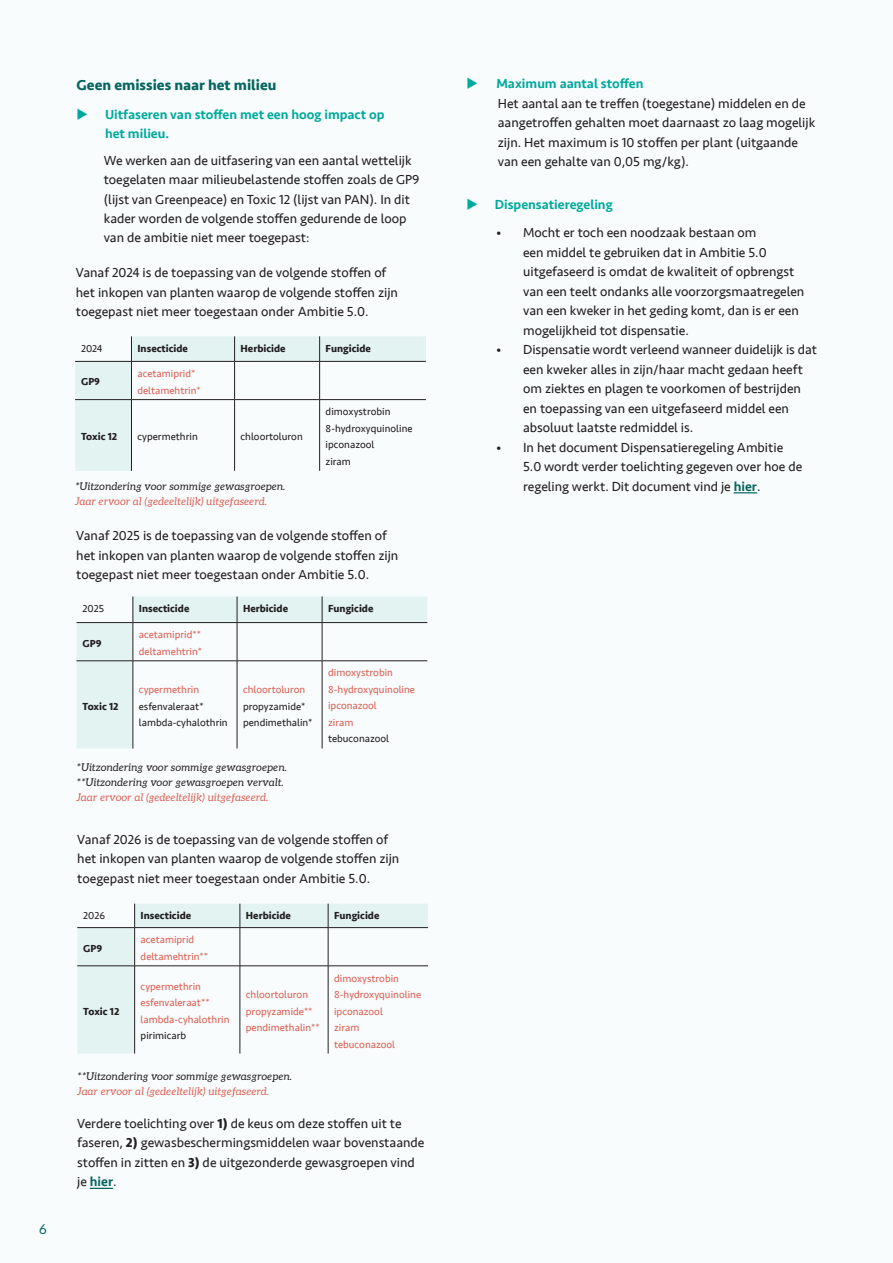
<style>
.page{position:relative;width:893px;height:1263px;background:#f8fcfc}
.page>*{position:absolute;margin:0;border:0;box-sizing:border-box;transform-origin:0 0}
.t1{font:700 15px "Seravek";color:#066660}
.t2{font:13.5px/19.5px "Seravek";color:#231f20}
.t3{font:500 13.5px/19.5px "Seravek";color:#00a99d}
.t4{font:13.5px "Aleo";color:#066660}
.t5{font:10.5px/16.5px "Seravek";color:#dd6156}
.t6{font:10.5px/16.5px "Seravek";color:#231f20}
.t7{font:italic 10.5px/15px "Aleo";color:#231f20}
.t8{font:700 10.5px "Seravek";color:#231f20}
.t9{font:italic 10.5px "Aleo";color:#dd6156}
.s1{font-weight:700}
.s2{font-weight:500;color:#066660}
.s3{color:#00a99d}
.s4{font-weight:500;color:#00a99d}
</style>
<div class="page">
<svg style="left:75px;top:336px;width:351px;height:135px"></svg>
<svg style="left:131px;top:336px;width:1px;height:25px"></svg>
<svg style="left:234px;top:336px;width:1px;height:25px"></svg>
<svg style="left:319px;top:336px;width:1px;height:25px"></svg>
<hr style="left:75px;top:361px;width:56px;height:1px;background:#231f20">
<hr style="left:131px;top:361px;width:104px;height:1px;background:#231f20">
<hr style="left:131px;top:362px;width:1px;height:37px;background:#231f20">
<hr style="left:235px;top:361px;width:85px;height:1px;background:#231f20">
<hr style="left:234px;top:362px;width:1px;height:37px;background:#231f20">
<hr style="left:320px;top:361px;width:106px;height:1px;background:#231f20">
<hr style="left:319px;top:362px;width:1px;height:37px;background:#231f20">
<hr style="left:75px;top:399px;width:56px;height:1px;background:#231f20">
<hr style="left:131px;top:399px;width:104px;height:1px;background:#231f20">
<hr style="left:131px;top:400px;width:1px;height:71px;background:#231f20">
<hr style="left:235px;top:399px;width:85px;height:1px;background:#231f20">
<hr style="left:234px;top:400px;width:1px;height:71px;background:#231f20">
<hr style="left:320px;top:399px;width:106px;height:1px;background:#231f20">
<hr style="left:319px;top:400px;width:1px;height:71px;background:#231f20">
<svg style="left:77px;top:596px;width:350px;height:152px"></svg>
<svg style="left:133px;top:596px;width:1px;height:26px"></svg>
<svg style="left:237px;top:596px;width:1px;height:26px"></svg>
<svg style="left:322px;top:596px;width:1px;height:26px"></svg>
<hr style="left:77px;top:622px;width:56px;height:1px;background:#231f20">
<hr style="left:133px;top:622px;width:104px;height:1px;background:#231f20">
<hr style="left:133px;top:623px;width:1px;height:38px;background:#231f20">
<hr style="left:237px;top:622px;width:85px;height:1px;background:#231f20">
<hr style="left:237px;top:623px;width:1px;height:38px;background:#231f20">
<hr style="left:322px;top:622px;width:105px;height:1px;background:#231f20">
<hr style="left:322px;top:623px;width:1px;height:38px;background:#231f20">
<hr style="left:77px;top:660px;width:56px;height:1px;background:#231f20">
<hr style="left:133px;top:660px;width:104px;height:1px;background:#231f20">
<hr style="left:133px;top:661px;width:1px;height:87px;background:#231f20">
<hr style="left:237px;top:660px;width:85px;height:1px;background:#231f20">
<hr style="left:237px;top:661px;width:1px;height:87px;background:#231f20">
<hr style="left:322px;top:660px;width:105px;height:1px;background:#231f20">
<hr style="left:322px;top:661px;width:1px;height:87px;background:#231f20">
<svg style="left:77px;top:904px;width:351px;height:149px"></svg>
<svg style="left:134px;top:904px;width:1px;height:23px"></svg>
<svg style="left:240px;top:904px;width:1px;height:23px"></svg>
<svg style="left:328px;top:904px;width:1px;height:23px"></svg>
<hr style="left:77px;top:927px;width:58px;height:1px;background:#231f20">
<hr style="left:135px;top:927px;width:105px;height:1px;background:#231f20">
<hr style="left:134px;top:928px;width:1px;height:38px;background:#231f20">
<hr style="left:240px;top:927px;width:88px;height:1px;background:#231f20">
<hr style="left:240px;top:928px;width:1px;height:38px;background:#231f20">
<hr style="left:328px;top:927px;width:100px;height:1px;background:#231f20">
<hr style="left:328px;top:928px;width:1px;height:38px;background:#231f20">
<hr style="left:77px;top:965px;width:58px;height:1px;background:#231f20">
<hr style="left:135px;top:965px;width:105px;height:1px;background:#231f20">
<hr style="left:134px;top:966px;width:1px;height:87px;background:#231f20">
<hr style="left:240px;top:965px;width:88px;height:1px;background:#231f20">
<hr style="left:240px;top:966px;width:1px;height:87px;background:#231f20">
<hr style="left:328px;top:965px;width:100px;height:1px;background:#231f20">
<hr style="left:328px;top:966px;width:1px;height:87px;background:#231f20">
<svg style="left:90px;top:1188px;width:23px;height:1px"></svg>
<svg style="left:734px;top:492px;width:23px;height:1px"></svg>
<p class="t4" style="left:39px;top:1219px;width:9px">6</p>
<p class="t1" style="left:77px;top:73px;width:201px">Geen emissies naar het milieu</p>
<p class="t3" style="left:105px;top:105px;width:281px;text-indent:-28px">◆ Uitfaseren van stoffen met een hoog impact op het milieu.</p>
<p class="t2" style="left:104px;top:150px;width:317px">We werken aan de uitfasering van een aantal wettelijk toegelaten maar milieubelastende stoffen zoals de GP9 (lijst van Greenpeace) en Toxic 12 (lijst van PAN). In dit kader worden de volgende stoffen gedurende de loop van de ambitie niet meer toegepast:</p>
<p class="t2" style="left:76px;top:263px;width:324px">Vanaf 2024 is de toepassing van de volgende stoffen of het inkopen van planten waarop de volgende stoffen zijn toegepast niet meer toegestaan onder Ambitie 5.0.</p>
<p class="t6" style="left:81px;top:340px;width:23px">2024</p>
<p class="t8" style="left:137px;top:340px;width:52px">Insecticide</p>
<p class="t8" style="left:241px;top:340px;width:47px">Herbicide</p>
<p class="t8" style="left:326px;top:340px;width:47px">Fungicide</p>
<p class="t8" style="left:81px;top:373px;width:20px">GP9</p>
<p class="t5" style="left:137px;top:365px;width:65px">acetamiprid* deltamehtrin*</p>
<p class="t8" style="left:81px;top:428px;width:38px">Toxic 12</p>
<p class="t6" style="left:137px;top:428px;width:62px">cypermethrin</p>
<p class="t6" style="left:241px;top:428px;width:64px">chloortoluron</p>
<p class="t6" style="left:326px;top:403px;width:88px">dimoxystrobin<br>8-hydroxyquinoline ipconazool<br>ziram</p>
<p class="t7" style="left:75px;top:478px;width:212px">*Uitzondering voor sommige gewasgroepen.</p>
<p class="t9" style="left:75px;top:493px;width:193px">Jaar ervoor al (gedeeltelijk) uitgefaseerd.</p>
<p class="t2" style="left:76px;top:526px;width:324px">Vanaf 2025 is de toepassing van de volgende stoffen of het inkopen van planten waarop de volgende stoffen zijn toegepast niet meer toegestaan onder Ambitie 5.0.</p>
<p class="t6" style="left:83px;top:600px;width:23px">2025</p>
<p class="t8" style="left:139px;top:600px;width:52px">Insecticide</p>
<p class="t8" style="left:243px;top:600px;width:47px">Herbicide</p>
<p class="t8" style="left:328px;top:600px;width:47px">Fungicide</p>
<p class="t8" style="left:83px;top:635px;width:20px">GP9</p>
<p class="t5" style="left:139px;top:626px;width:65px">acetamiprid** deltamehtrin*</p>
<p class="t8" style="left:83px;top:698px;width:38px">Toxic 12</p>
<p class="t5" style="left:139px;top:681px;width:62px">cypermethrin</p>
<p class="t6" style="left:139px;top:698px;width:90px">esfenvaleraat* lambda-cyhalothrin</p>
<p class="t5" style="left:243px;top:681px;width:64px">chloortoluron</p>
<p class="t6" style="left:243px;top:698px;width:71px">propyzamide* pendimethalin*</p>
<p class="t7" style="left:77px;top:759px;width:212px">*Uitzondering voor sommige gewasgroepen. **Uitzondering voor gewasgroepen vervalt.</p>
<p class="t9" style="left:77px;top:789px;width:193px">Jaar ervoor al (gedeeltelijk) uitgefaseerd.</p>
<p class="t5" style="left:328px;top:665px;width:88px">dimoxystrobin<br>8-hydroxyquinoline ipconazool<br>ziram</p>
<p class="t6" style="left:328px;top:731px;width:63px">tebuconazool</p>
<p class="t2" style="left:77px;top:829px;width:324px">Vanaf 2026 is de toepassing van de volgende stoffen of het inkopen van planten waarop de volgende stoffen zijn toegepast niet meer toegestaan onder Ambitie 5.0.</p>
<p class="t6" style="left:83px;top:907px;width:23px">2026</p>
<p class="t8" style="left:141px;top:907px;width:52px">Insecticide</p>
<p class="t8" style="left:246px;top:907px;width:47px">Herbicide</p>
<p class="t8" style="left:334px;top:907px;width:47px">Fungicide</p>
<p class="t8" style="left:83px;top:940px;width:20px">GP9</p>
<p class="t5" style="left:141px;top:931px;width:69px">acetamiprid deltamehtrin**</p>
<p class="t8" style="left:83px;top:1003px;width:38px">Toxic 12</p>
<p class="t5" style="left:141px;top:978px;width:90px">cypermethrin esfenvaleraat** lambda-cyhalothrin</p>
<p class="t6" style="left:141px;top:1027px;width:47px">pirimicarb</p>
<p class="t5" style="left:246px;top:986px;width:75px">chloortoluron propyzamide** pendimethalin**</p>
<p class="t7" style="left:77px;top:1068px;width:216px">**Uitzondering voor sommige gewasgroepen.</p>
<p class="t9" style="left:77px;top:1083px;width:193px">Jaar ervoor al (gedeeltelijk) uitgefaseerd.</p>
<p class="t5" style="left:334px;top:970px;width:88px">dimoxystrobin<br>8-hydroxyquinoline ipconazool<br>ziram tebuconazool</p>
<p class="t2" style="left:77px;top:1113px;width:349px">Verdere toelichting over <span class="s1">1)</span> de keus om deze stoffen uit te faseren, <span class="s1">2)</span> gewasbeschermingsmiddelen waar bovenstaande stoffen in zitten en <span class="s1">3)</span> de uitgezonderde gewasgroepen vind je <span class="s2">hier</span>.</p>
<p class="t2" style="left:498px;top:74px;width:319px;text-indent:-31px"><span class="s3">◆</span> <span class="s4">Maximum aantal stoffen<br></span>Het aantal aan te treffen (toegestane) middelen en de aangetroffen gehalten moet daarnaast zo laag mogelijk zijn. Het maximum is 10 stoffen per plant (uitgaande van een gehalte van 0,05 mg/kg).</p>
<p class="t3" style="left:466px;top:195px;width:148px">◆ Dispensatieregeling</p>
<p class="t2" style="left:523px;top:223px;width:283px;text-indent:-27px">• Mocht er toch een noodzaak bestaan om<br>een middel te gebruiken dat in Ambitie 5.0 uitgefaseerd is omdat de kwaliteit of opbrengst van een teelt ondanks alle voorzorgsmaatregelen van een kweker in het geding komt, dan is er een mogelijkheid tot dispensatie.</p>
<p class="t2" style="left:523px;top:340px;width:296px;text-indent:-27px">• Dispensatie wordt verleend wanneer duidelijk is dat een kweker alles in zijn/haar macht gedaan heeft om ziektes en plagen te voorkomen of bestrijden en toepassing van een uitgefaseerd middel een absoluut laatste redmiddel is.</p>
<p class="t2" style="left:523px;top:437px;width:281px;text-indent:-27px">• In het document Dispensatieregeling Ambitie<br>5.0 wordt verder toelichting gegeven over hoe de regeling werkt. Dit document vind je <span class="s2">hier</span>.</p>
</div>
